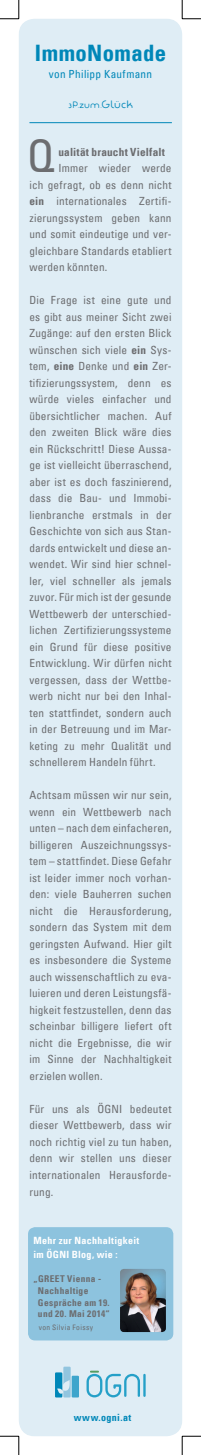
<style>
.page{position:relative;width:201px;height:1455px;background:#fff}
.page>*{position:absolute;margin:0;border:0;box-sizing:border-box;transform-origin:0 0}
.t1{font:condensed 44.88px "Univers LT";color:#6c6d70}
.t2{font:700 condensed 22.62px "Univers LT";letter-spacing:.02em;color:#0087b8}
.t3{font:condensed 11.25px/16.5px "Univers LT";letter-spacing:.015em;color:#6c6d70;text-align:justify}
.t4{font:700 condensed 11.25px "Univers LT";letter-spacing:.015em;color:#6c6d70}
.t5{font:condensed 11.25px "Univers LT";letter-spacing:.03em;color:#0087b8}
.t6{font:700 condensed 10px/13.8px "Univers LT";letter-spacing:.035em;color:#fff}
.t7{font:700 condensed 10px "Univers LT";letter-spacing:.04em;color:#0087b8}
.t8{font:700 condensed 9.38px/11.9px "Univers LT";letter-spacing:.035em;color:#6c6d70}
.t9{font:8.12px "Fabada";color:#0087b8}
.t10{font:condensed 7.5px "Univers LT";letter-spacing:.05em;color:#6c6d70}
.s1{font-size:9.38px}
.s2{font-weight:700}
</style>
<div class="page">
<div style="left:19px;top:19px;width:162px;height:1416px;background:#dfedf5;border-radius:15px"></div>
<div style="left:19px;top:19px;width:163px;height:1417px;border:1px solid #dfedf5;border-radius:15px"></div>
<div style="left:28px;top:1227px;width:145px;height:113px;background:#8dc3de;border-radius:7px"></div>
<svg style="left:55px;top:1366px;width:16px;height:31px"></svg>
<div style="left:72px;top:1376px;width:7px;height:21px;background:#3ea5cc"></div>
<hr style="left:143px;top:1374px;width:2px;height:23px;background:#25a0c8">
<svg style="left:86px;top:1371px;width:54px;height:26px"></svg>
<hr style="left:29px;top:122px;width:142px;height:1px;background:#0087b8">
<img style="left:120px;top:1269px;width:46px;height:63px">
<svg style="left:0;top:0;width:20px;height:20px"></svg>
<svg style="left:0;top:1435px;width:20px;height:20px"></svg>
<svg style="left:181px;top:0;width:19px;height:20px"></svg>
<svg style="left:181px;top:1435px;width:19px;height:20px"></svg>
<h2 class="t2" style="left:35px;top:39px;width:132px">ImmoNomade</h2>
<p class="t5" style="left:49px;top:67px;width:104px">von Philipp Kaufmann</p>
<p class="t9" style="left:68px;top:99px;width:66px">3P.zum.<span class="s1">Glück</span></p>
<h1 class="t1" style="left:27px;top:127px;width:29px">Q</h1>
<p class="t4" style="left:58px;top:145px;width:108px">ualität braucht Vielfalt</p>
<p class="t3" style="left:29px;top:160px;width:143px;text-indent:29px">Immer wieder werde ich gefragt, ob es denn nicht <span class="s2">ein</span> internationales Zertifi&shy;zierungssystem geben kann und somit eindeutige und ver&shy;gleichbare Standards etabliert werden könnten.</p>
<p class="t3" style="left:29px;top:292px;width:143px">Die Frage ist eine gute und es gibt aus meiner Sicht zwei Zugänge: auf den ersten Blick wünschen sich viele <span class="s2">ein</span> Sys&shy;tem, <span class="s2">eine</span> Denke und <span class="s2">ein</span> Zer&shy;tifizierungssystem, denn es würde vieles einfacher und übersichtlicher machen. Auf den zweiten Blick wäre dies ein Rückschritt! Diese Aussa&shy;ge ist vielleicht überraschend, aber ist es doch faszinierend, dass die Bau- und Immobi&shy;lienbranche erstmals in der Geschichte von sich aus Stan&shy;dards entwickelt und diese an&shy;wendet. Wir sind hier schnel&shy;ler, viel schneller als jemals zuvor. Für mich ist der gesunde Wettbewerb der unterschied&shy;lichen Zertifizierungssysteme ein Grund für diese positive Entwicklung. Wir dürfen nicht vergessen, dass der Wettbe&shy;werb nicht nur bei den Inhal&shy;ten stattfindet, sondern auch in der Betreuung und im Mar&shy;keting zu mehr Qualität und schnellerem Handeln führt.</p>
<p class="t3" style="left:29px;top:787px;width:143px">Achtsam müssen wir nur sein, wenn ein Wettbewerb nach unten – nach dem einfacheren, billigeren Auszeichnungssys&shy;tem – stattfindet. Diese Gefahr ist leider immer noch vorhan&shy;den: viele Bauherren suchen nicht die Herausforderung, sondern das System mit dem geringsten Aufwand. Hier gilt es insbesondere die Systeme auch wissenschaftlich zu eva&shy;luieren und deren Leistungsfä&shy;higkeit festzustellen, denn das scheinbar billigere liefert oft nicht die Ergebnisse, die wir im Sinne der Nachhaltigkeit erzielen wollen.</p>
<p class="t3" style="left:29px;top:1100px;width:143px">Für uns als ÖGNI bedeutet dieser Wettbewerb, dass wir noch richtig viel zu tun haben, denn wir stellen uns dieser internationalen Herausforde&shy;rung.</p>
<p class="t6" style="left:33px;top:1233px;width:107px">Mehr zur Nachhaltigkeit im ÖGNI Blog, wie :</p>
<p class="t8" style="left:38px;top:1272px;width:73px;text-indent:-4px">„GREET Vienna -<br>Nachhaltige<br>Gespräche am 19. und 20. Mai 2014“</p>
<p class="t10" style="left:39px;top:1322px;width:56px">von Silvia Foissy</p>
<p class="t7" style="left:74px;top:1411px;width:59px">www.ogni.at</p>
</div>
